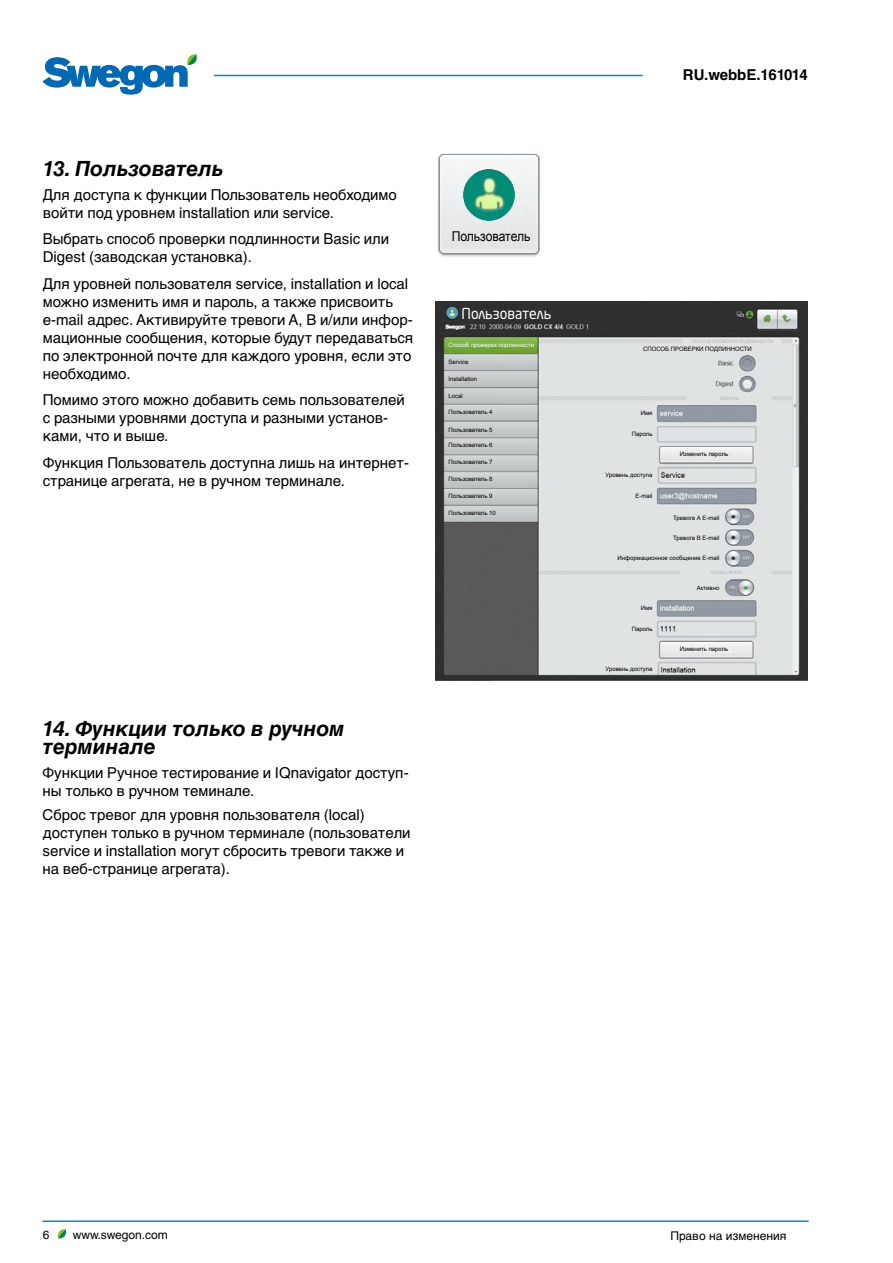
<style>
.page{position:relative;width:893px;height:1263px;background:#fff}
.page>*{position:absolute;margin:0;border:0;box-sizing:border-box;transform-origin:0 0}
.t1{font:21px/18px "Helvetica Cyr Bold Inclined";color:#000}
.t2{font:15px/18px "Helvetica Cyr Upright";color:#000}
.t3{font:700 15px "Helvetica Cyr";letter-spacing:-.01em;color:#000}
.t4{font:15px "Neo Sans Pro Cyr";color:#fff;scale:.93 1}
.t5{font:13.5px "Arial";letter-spacing:-.01em;color:#000;scale:.9 1}
.t6{font:12px "Helvetica Cyr Upright";color:#000}
.t7{font:6px "Arial";color:#000}
.t8{font:6px "Arial";color:#fff}
.t9{font:4.5px "Helvetica Cyr Upright";color:#b3b2b2}
</style>
<div class="page">
<hr style="left:214px;top:75px;width:429px;height:1px;background:#008bc5">
<svg style="left:42px;top:54px;width:155px;height:41px"></svg>
<hr style="left:42px;top:1220px;width:767px;height:2px;background:#008bc5">
<svg style="left:57px;top:1229px;width:9px;height:9px"></svg>
<img style="left:438px;top:153px;width:102px;height:104px">
<img style="left:464px;top:170px;width:51px;height:51px">
<img style="left:436px;top:301px;width:372px;height:379px">
<div style="left:683px;top:339px;width:99px;height:5px;background:#dfe3e4"></div>
<div style="left:687px;top:396px;width:85px;height:5px;background:#dfe3e4"></div>
<div style="left:680px;top:570px;width:92px;height:5px;background:#dfe3e4"></div>
<h1 class="t1" style="left:43px;top:159px;width:182px">13. Пользователь</h1>
<p class="t2" style="left:43px;top:186px;width:356px">Для доступа к функции Пользователь необходимо войти под уровнем installation или service.</p>
<p class="t2" style="left:43px;top:230px;width:348px">Выбрать способ проверки подлинности Basic или<br>Digest (заводская установка).</p>
<p class="t2" style="left:43px;top:275px;width:372px">Для уровней пользователя service, installation и loсal можно изменить имя и пароль, а также присвоить е-mail адрес. Активируйте тревоги А, В и/или инфор&shy;мационные сообщения, которые будут передаваться по электронной почте для каждого уровня, если это необходимо.</p>
<p class="t2" style="left:43px;top:391px;width:364px">Помимо этого можно добавить семь пользователей с разными уровнями доступа и разными установ&shy;ками, что и выше.</p>
<p class="t2" style="left:43px;top:454px;width:368px">Функция Пользователь доступна лишь на интернет&shy;странице агрегата, не в ручном терминале.</p>
<p class="t5" style="left:452px;top:228px;width:89px">Пользователь</p>
<p class="t4" style="left:461px;top:305px;width:98px">Пользователь</p>
<p class="t8" style="left:449px;top:341px;width:87px">Способ проверки подлинности</p>
<p class="t7" style="left:449px;top:358px;width:22px">Service</p>
<p class="t7" style="left:449px;top:375px;width:30px">Installation</p>
<p class="t7" style="left:449px;top:391px;width:16px">Loсal</p>
<p class="t7" style="left:449px;top:408px;width:45px">Пользователь 4</p>
<p class="t7" style="left:449px;top:426px;width:45px">Пользователь 5</p>
<p class="t7" style="left:449px;top:441px;width:45px">Пользователь 6</p>
<p class="t7" style="left:449px;top:458px;width:45px">Пользователь 7</p>
<p class="t7" style="left:449px;top:475px;width:45px">Пользователь 8</p>
<p class="t7" style="left:449px;top:492px;width:45px">Пользователь 9</p>
<p class="t7" style="left:449px;top:509px;width:49px">Пользователь 10</p>
<h1 class="t1" style="left:43px;top:719px;width:303px">14. Функции только в ручном терминале</h1>
<p class="t2" style="left:43px;top:764px;width:368px">Функции Ручное тестирование и IQnavigator доступ&shy;ны только в ручном теминале.</p>
<p class="t2" style="left:43px;top:806px;width:370px">Сброс тревог для уровня пользователя (local) доступен только в ручном терминале (пользователи service и installation могут сбросить тревоги также и на веб-странице агрегата).</p>
<p class="t3" style="left:683px;top:66px;width:127px">RU.webbE.161014</p>
<p class="t9" style="left:691px;top:339px;width:84px">СПОСОБ ПРОВЕРКИ ПОДЛИННОСТИ</p>
<p class="t7" style="left:643px;top:345px;width:110px">СПОСОБ ПРОВЕРКИ ПОДЛИННОСТИ</p>
<p class="t7" style="left:641px;top:409px;width:13px">Имя</p>
<p class="t7" style="left:632px;top:430px;width:22px">Пароль</p>
<p class="t7" style="left:605px;top:471px;width:49px">Уровень доступа</p>
<p class="t7" style="left:635px;top:492px;width:18px">E-mail</p>
<p class="t9" style="left:720px;top:396px;width:21px">SERVICE</p>
<p class="t7" style="left:680px;top:450px;width:50px">Изменить пароль</p>
<p class="t7" style="left:673px;top:513px;width:48px">Тревога А E-mail</p>
<p class="t7" style="left:673px;top:533px;width:48px">Тревога В E-mail</p>
<p class="t7" style="left:618px;top:553px;width:103px">Информационное сообщение E-mail</p>
<p class="t9" style="left:711px;top:570px;width:33px">INSTALLATION</p>
<p class="t7" style="left:641px;top:603px;width:13px">Имя</p>
<p class="t7" style="left:632px;top:625px;width:22px">Пароль</p>
<p class="t7" style="left:605px;top:665px;width:49px">Уровень доступа</p>
<p class="t7" style="left:697px;top:584px;width:24px">Активно</p>
<p class="t7" style="left:680px;top:645px;width:50px">Изменить пароль</p>
<p class="t6" style="left:43px;top:1228px;width:8px">6</p>
<p class="t6" style="left:73px;top:1228px;width:97px">www.swegon.com</p>
<p class="t6" style="left:670px;top:1229px;width:117px">Право на изменения</p>
</div>
